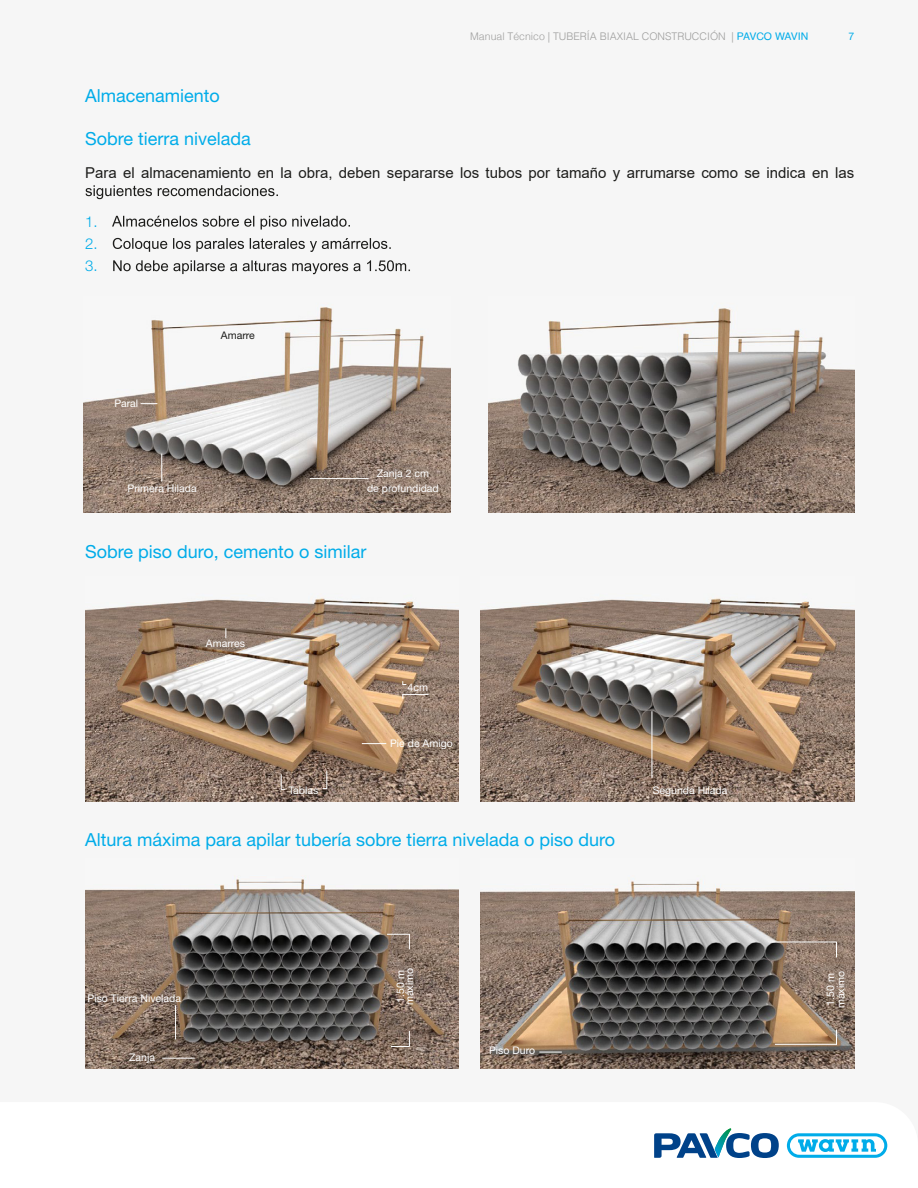
<style>
.page{position:relative;width:918px;height:1188px;background:#f6f6f6}
.page>*{position:absolute;margin:0;border:0;box-sizing:border-box;transform-origin:0 0}
.t1{font:18px "Helvetica Neue LT Std";color:#00ace9}
.t2{font:15px "Arial";color:#1d1d1b}
.t3{font:300 15px/22.4px "Helvetica Neue";color:#00ace9;text-align:justify}
.t4{font:10.5px/9px "Helvetica Neue LT Std";color:#fff}
.t5{font:300 10.5px "Helvetica";color:#9d9d9c}
.t6{font:10.5px "Helvetica Neue LT Std";color:#1d1d1b}
.t7{font:10.5px "Helvetica Neue LT Std";color:#00ace9}
.s1{font-weight:400;color:#00ace9}
</style>
<div class="page">
<svg style="left:654px;top:1128px;width:125px;height:30px"></svg>
<svg style="left:787px;top:1133px;width:100px;height:25px"></svg>
<img style="left:489px;top:308px;width:365px;height:205px">
<img style="left:84px;top:307px;width:366px;height:206px">
<img style="left:480px;top:598px;width:374px;height:204px">
<img style="left:85px;top:598px;width:374px;height:203px">
<svg style="left:112px;top:216px;width:238px;height:14px"></svg>
<svg style="left:113px;top:238px;width:278px;height:14px"></svg>
<svg style="left:113px;top:260px;width:297px;height:14px"></svg>
<svg style="left:86px;top:185px;width:192px;height:14px"></svg>
<hr style="left:310px;top:478px;width:59px;height:1px;background:#fff">
<svg style="left:161px;top:454px;width:1px;height:28px"></svg>
<svg style="left:141px;top:403px;width:16px;height:1px"></svg>
<svg style="left:362px;top:743px;width:24px;height:1px"></svg>
<svg style="left:402px;top:681px;width:4px;height:4px"></svg>
<svg style="left:402px;top:694px;width:27px;height:5px"></svg>
<svg style="left:281px;top:774px;width:4px;height:16px"></svg>
<svg style="left:323px;top:771px;width:4px;height:18px"></svg>
<hr style="left:652px;top:711px;width:1px;height:67px;background:#fff">
<img style="left:480px;top:881px;width:374px;height:188px">
<img style="left:86px;top:879px;width:373px;height:189px">
<svg style="left:391px;top:1031px;width:19px;height:16px"></svg>
<svg style="left:387px;top:934px;width:23px;height:15px"></svg>
<hr style="left:175px;top:1005px;width:1px;height:34px;background:#fff">
<hr style="left:162px;top:1058px;width:33px;height:1px;background:#fff">
<hr style="left:775px;top:1044px;width:61px;height:1px;background:#fff">
<svg style="left:836px;top:1030px;width:1px;height:15px"></svg>
<svg style="left:836px;top:943px;width:1px;height:14px"></svg>
<hr style="left:772px;top:942px;width:65px;height:1px;background:#fff">
<svg style="left:539px;top:1052px;width:23px;height:1px"></svg>
<h1 class="t1" style="left:85px;top:85px;width:136px">Almacenamiento</h1>
<h1 class="t1" style="left:85px;top:128px;width:167px">Sobre tierra nivelada</h1>
<p class="t5" style="left:470px;top:29px;width:340px">Manual Técnico | TUBERÍA BIAXIAL CONSTRUCCIÓN | <span class="s1">PAVCO WAVIN</span></p>
<p class="t7" style="left:848px;top:30px;width:7px">7</p>
<h2 class="t2" style="left:85px;top:162px;width:771px">Para el almacenamiento en la obra, deben separarse los tubos por tamaño y arrumarse como se indica en las</h2>
<h2 class="t3" style="left:85px;top:210px;width:14px">1.<br>2.<br>3.</h2>
<p class="t4" style="left:114px;top:399px;width:25px">Paral</p>
<p class="t6" style="left:221px;top:329px;width:35px">Amarre</p>
<p class="t4" style="left:377px;top:468px;width:54px">Zanja 2 cm</p>
<p class="t4" style="left:128px;top:483px;width:71px">Primera Hilada</p>
<p class="t4" style="left:367px;top:483px;width:73px">de profundidad</p>
<h1 class="t1" style="left:85px;top:541px;width:283px">Sobre piso duro, cemento o similar</h1>
<p class="t4" style="left:206px;top:638px;width:41px">Amarres</p>
<p class="t4" style="left:288px;top:785px;width:31px">Tablas</p>
<p class="t4" style="left:408px;top:683px;width:22px">4cm</p>
<p class="t4" style="left:390px;top:738px;width:64px">Pie de Amigo</p>
<h1 class="t1" style="left:85px;top:829px;width:532px">Altura máxima para apilar tubería sobre tierra nivelada o piso duro</h1>
<p class="t4" style="left:653px;top:786px;width:76px">Segunda Hilada</p>
<p class="t4" style="left:88px;top:994px;width:95px">Piso Tierra Nivelada</p>
<p class="t4" style="left:129px;top:1052px;width:27px">Zanja</p>
<p class="t4" style="left:396px;top:1005px;width:39px;rotate:-90deg">1.50 m máximo</p>
<p class="t4" style="left:825px;top:1008px;width:39px;line-height:10.5px;rotate:-90deg">1.50 m máximo</p>
<p class="t4" style="left:489px;top:1046px;width:47px">Piso Duro</p>
</div>
